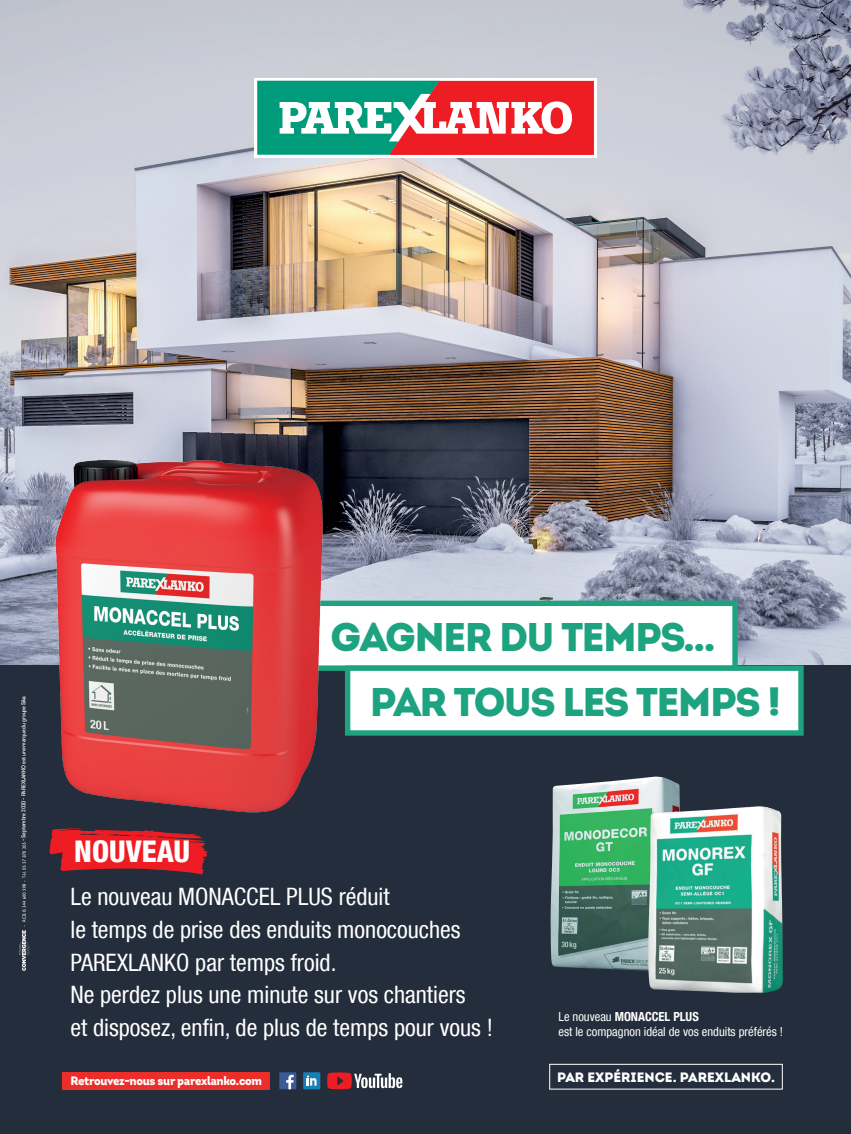
<style>
.page{position:relative;width:851px;height:1134px;background:#fff}
.page>*{position:absolute;margin:0;border:0;box-sizing:border-box;transform-origin:0 0}
.t1{font:40px/64.8px "Intro";letter-spacing:-.06em;color:#1da380}
.t2{font:800 condensed 29.85px "Helvetica Neue LT Com";color:#fff}
.t3{font:condensed 23.95px/33px "Helvetica Neue LT Com";color:#fff}
.t4{font:900 13.5px "Intro";color:#fff}
.t5{font:condensed 12.5px/15px "Helvetica Neue LT Com";color:#fff}
.t6{font:900 12.1px "Intro";letter-spacing:-.03em;color:#fff;scale:.96 1}
.t7{font:600 5.5px "Intro";letter-spacing:-.03em;color:#fff;scale:.9 1}
.s1{font-weight:700}
</style>
<div class="page">
<div style="left:0;top:663px;width:850px;height:471px;background:#242d3b"></div>
<svg style="left:50px;top:828px;width:157px;height:46px"></svg>
<img style="left:550px;top:776px;width:130px;height:195px">
<img style="left:648px;top:806px;width:134px;height:187px">
<img style="left:0;top:0;width:850px;height:665px">
<svg style="left:254px;top:78px;width:342px;height:80px"></svg>
<svg style="left:257px;top:81px;width:336px;height:74px"></svg>
<div style="left:270px;top:601px;width:467px;height:70px;background:#fff;border:5px solid #1da380"></div>
<div style="left:345px;top:665px;width:458px;height:71px;background:#fff;border:5px solid #1da380"></div>
<img style="left:50px;top:445px;width:280px;height:368px">
<div style="left:62px;top:1072px;width:208px;height:17px;background:#eb2e2a"></div>
<div style="left:279px;top:1072px;width:17px;height:17px;background:#3c5a99"></div>
<svg style="left:286px;top:1075px;width:7px;height:14px"></svg>
<svg style="left:327px;top:1072px;width:75px;height:17px"></svg>
<svg style="left:303px;top:1072px;width:17px;height:17px"></svg>
<svg style="left:307px;top:1075px;width:9px;height:10px"></svg>
<img style="left:19px;top:842px;width:11px;height:129px">
<div style="left:549px;top:1064px;width:233px;height:25px;border:1px solid #fff"></div>
<p class="t7" style="left:20px;top:841px;width:163px;rotate:-90deg">- Septembre 2020 - PAREXLANKO est une marque du groupe Sika</p>
<p class="t2" style="left:74px;top:833px;width:117px">NOUVEAU</p>
<h1 class="t1" style="left:369px;top:604px;width:413px;text-indent:-39px">GAGNER DU TEMPS…<br>PAR TOUS LES TEMPS !</h1>
<p class="t3" style="left:70px;top:879px;width:424px">Le nouveau MONACCEL PLUS réduit<br>le temps de prise des enduits monocouches PAREXLANKO par temps froid.<br>Ne perdez plus une minute sur vos chantiers<br>et disposez, enfin, de plus de temps pour vous !</p>
<p class="t6" style="left:70px;top:1073px;width:201px">Retrouvez-nous sur parexlanko.com</p>
<p class="t5" style="left:558px;top:1009px;width:226px">Le nouveau <span class="s1">MONACCEL PLUS<br></span>est le compagnon idéal de vos enduits préférés !</p>
<p class="t4" style="left:557px;top:1068px;width:219px">PAR EXPÉRIENCE. PAREXLANKO.</p>
</div>
